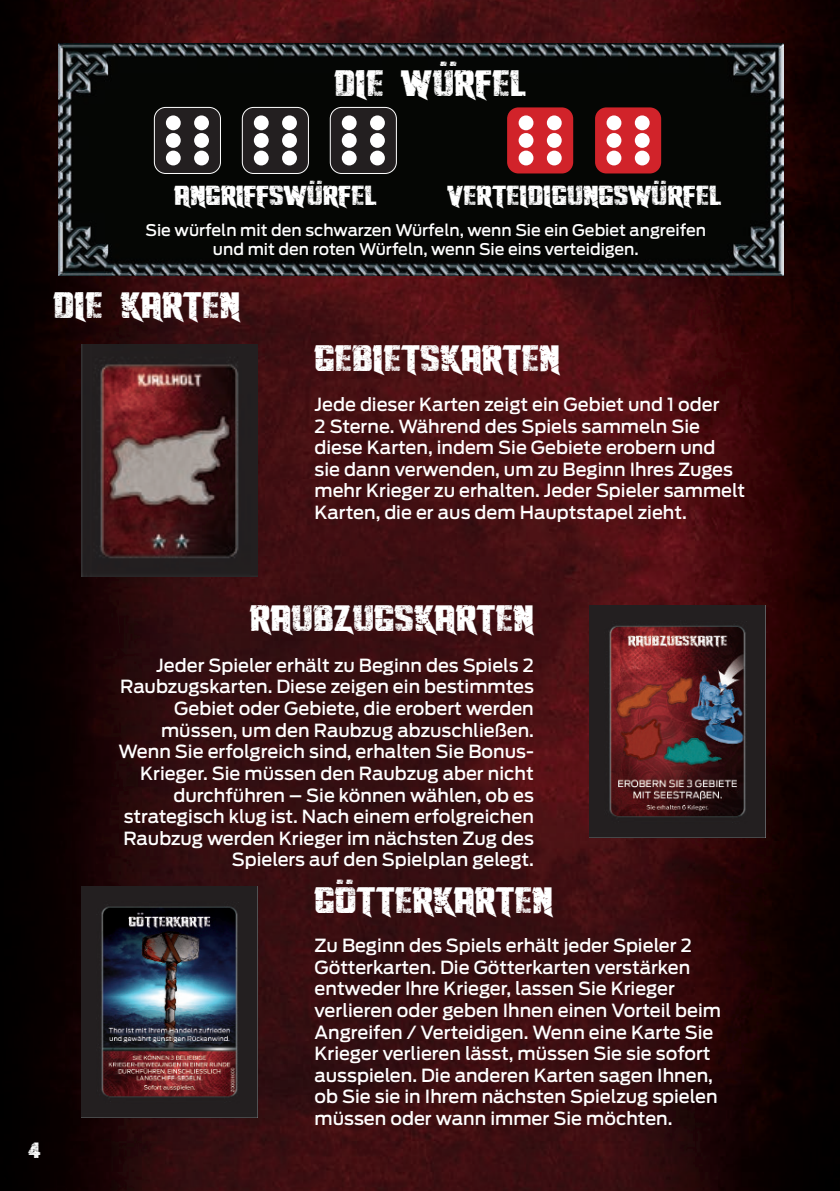
<style>
.page{position:relative;width:840px;height:1191px;background:#fff}
.page>*{position:absolute;margin:0;border:0;box-sizing:border-box;transform-origin:0 0}
.t1{font:40px "Twisted Stallions";color:#fff}
.t2{font:30px "Twisted Stallions";color:#fff}
.t3{font:24px "Twisted Stallions";color:#fff}
.t4{font:500 18px/21.6px "Ford Antenna";color:#fff}
.t5{font:500 16px/19.2px "Ford Antenna";color:#fff;text-align:center}
</style>
<div class="page">
<img style="left:0;top:0;width:839px;height:1191px">
<img style="left:58px;top:44px;width:725px;height:232px">
<div style="left:154px;top:107px;width:66px;height:66px;background:#231f20;border-radius:11px"></div>
<div style="left:154px;top:107px;width:67px;height:67px;border:1px solid #fff;border-radius:11px"></div>
<div style="left:166px;top:115px;width:15px;height:15px;background:#fff;border-radius:50%"></div>
<div style="left:194px;top:115px;width:15px;height:15px;background:#fff;border-radius:50%"></div>
<div style="left:166px;top:133px;width:15px;height:15px;background:#fff;border-radius:50%"></div>
<div style="left:194px;top:133px;width:15px;height:15px;background:#fff;border-radius:50%"></div>
<div style="left:166px;top:151px;width:15px;height:14px;background:#fff;border-radius:50%"></div>
<div style="left:194px;top:151px;width:15px;height:14px;background:#fff;border-radius:50%"></div>
<div style="left:242px;top:107px;width:66px;height:66px;background:#231f20;border-radius:11px"></div>
<div style="left:242px;top:107px;width:67px;height:67px;border:1px solid #fff;border-radius:11px"></div>
<div style="left:254px;top:115px;width:14px;height:15px;background:#fff;border-radius:50%"></div>
<div style="left:282px;top:115px;width:15px;height:15px;background:#fff;border-radius:50%"></div>
<div style="left:254px;top:133px;width:14px;height:15px;background:#fff;border-radius:50%"></div>
<div style="left:282px;top:133px;width:15px;height:15px;background:#fff;border-radius:50%"></div>
<div style="left:254px;top:151px;width:14px;height:14px;background:#fff;border-radius:50%"></div>
<div style="left:282px;top:151px;width:15px;height:14px;background:#fff;border-radius:50%"></div>
<div style="left:507px;top:107px;width:66px;height:66px;background:#d1232a;border-radius:11px"></div>
<div style="left:518px;top:115px;width:15px;height:15px;background:#fff;border-radius:50%"></div>
<div style="left:546px;top:115px;width:15px;height:15px;background:#fff;border-radius:50%"></div>
<div style="left:518px;top:133px;width:15px;height:15px;background:#fff;border-radius:50%"></div>
<div style="left:546px;top:133px;width:15px;height:15px;background:#fff;border-radius:50%"></div>
<div style="left:518px;top:151px;width:15px;height:14px;background:#fff;border-radius:50%"></div>
<div style="left:546px;top:151px;width:15px;height:14px;background:#fff;border-radius:50%"></div>
<div style="left:330px;top:107px;width:66px;height:66px;background:#231f20;border-radius:11px"></div>
<div style="left:329px;top:107px;width:67px;height:67px;border:1px solid #fff;border-radius:11px"></div>
<div style="left:341px;top:115px;width:15px;height:15px;background:#fff;border-radius:50%"></div>
<div style="left:370px;top:115px;width:14px;height:15px;background:#fff;border-radius:50%"></div>
<div style="left:341px;top:133px;width:15px;height:15px;background:#fff;border-radius:50%"></div>
<div style="left:370px;top:133px;width:14px;height:15px;background:#fff;border-radius:50%"></div>
<div style="left:341px;top:151px;width:15px;height:14px;background:#fff;border-radius:50%"></div>
<div style="left:370px;top:151px;width:14px;height:14px;background:#fff;border-radius:50%"></div>
<div style="left:594px;top:107px;width:66px;height:66px;background:#d1232a;border-radius:11px"></div>
<div style="left:606px;top:115px;width:15px;height:15px;background:#fff;border-radius:50%"></div>
<div style="left:634px;top:115px;width:15px;height:15px;background:#fff;border-radius:50%"></div>
<div style="left:606px;top:133px;width:15px;height:15px;background:#fff;border-radius:50%"></div>
<div style="left:634px;top:133px;width:15px;height:15px;background:#fff;border-radius:50%"></div>
<div style="left:606px;top:151px;width:15px;height:14px;background:#fff;border-radius:50%"></div>
<div style="left:634px;top:151px;width:15px;height:14px;background:#fff;border-radius:50%"></div>
<img style="left:81px;top:345px;width:176px;height:231px">
<img style="left:81px;top:886px;width:176px;height:231px">
<img style="left:589px;top:605px;width:176px;height:232px">
<h1 class="t1" style="left:438px;top:34px;width:21px">..</h1>
<h1 class="t1" style="left:334px;top:63px;width:193px">DIE WURFEL</h1>
<h2 class="t2" style="left:308px;top:159px;width:16px">..</h2>
<h2 class="t2" style="left:652px;top:159px;width:16px">..</h2>
<h2 class="t2" style="left:174px;top:181px;width:204px">ANGRIFFSWuRFEL</h2>
<p class="t5" style="left:145px;top:219px;width:561px">Sie würfeln mit den schwarzen Würfeln, wenn Sie ein Gebiet angreifen und mit den roten Würfeln, wenn Sie eins verteidigen.</p>
<h2 class="t2" style="left:447px;top:181px;width:275px">VERTEIDIGUNGSWuRFEL</h2>
<h1 class="t1" style="left:54px;top:285px;width:188px">DIE KARTEN</h1>
<h1 class="t1" style="left:314px;top:338px;width:247px">GEBIETSKARTEN</h1>
<p class="t4" style="left:314px;top:391px;width:432px">Jede dieser Karten zeigt ein Gebiet und 1 oder<br>2 Sterne. Während des Spiels sammeln Sie diese Karten, indem Sie Gebiete erobern und sie dann verwenden, um zu Beginn Ihres Zuges mehr Krieger zu erhalten. Jeder Spieler sammelt Karten, die er aus dem Hauptstapel zieht.</p>
<h3 class="t3" style="left:28px;top:1138px;width:14px">4</h3>
<h1 class="t1" style="left:250px;top:599px;width:285px">RAUBZUGSKARTEN</h1>
<p class="t4" style="left:118px;top:652px;width:417px;text-align:right">Jeder Spieler erhält zu Beginn des Spiels 2<br>Raubzugskarten. Diese zeigen ein bestimmtes Gebiet oder Gebiete, die erobert werden müssen, um den Raubzug abzuschließen.<br>Wenn Sie erfolgreich sind, erhalten Sie Bonus-Krieger. Sie müssen den Raubzug aber nicht durchführen – Sie können wählen, ob es strategisch klug ist. Nach einem erfolgreichen Raubzug werden Krieger im nächsten Zug des Spielers auf den Spielplan gelegt.</p>
<h1 class="t1" style="left:334px;top:851px;width:21px">..</h1>
<h1 class="t1" style="left:314px;top:880px;width:240px">GOTTERKARTEN</h1>
<p class="t4" style="left:314px;top:932px;width:408px">Zu Beginn des Spiels erhält jeder Spieler 2<br>Götterkarten. Die Götterkarten verstärken entweder Ihre Krieger, lassen Sie Krieger verlieren oder geben Ihnen einen Vorteil beim Angreifen / Verteidigen. Wenn eine Karte Sie Krieger verlieren lässt, müssen Sie sie sofort ausspielen. Die anderen Karten sagen Ihnen, ob Sie sie in Ihrem nächsten Spielzug spielen müssen oder wann immer Sie möchten.</p>
</div>
